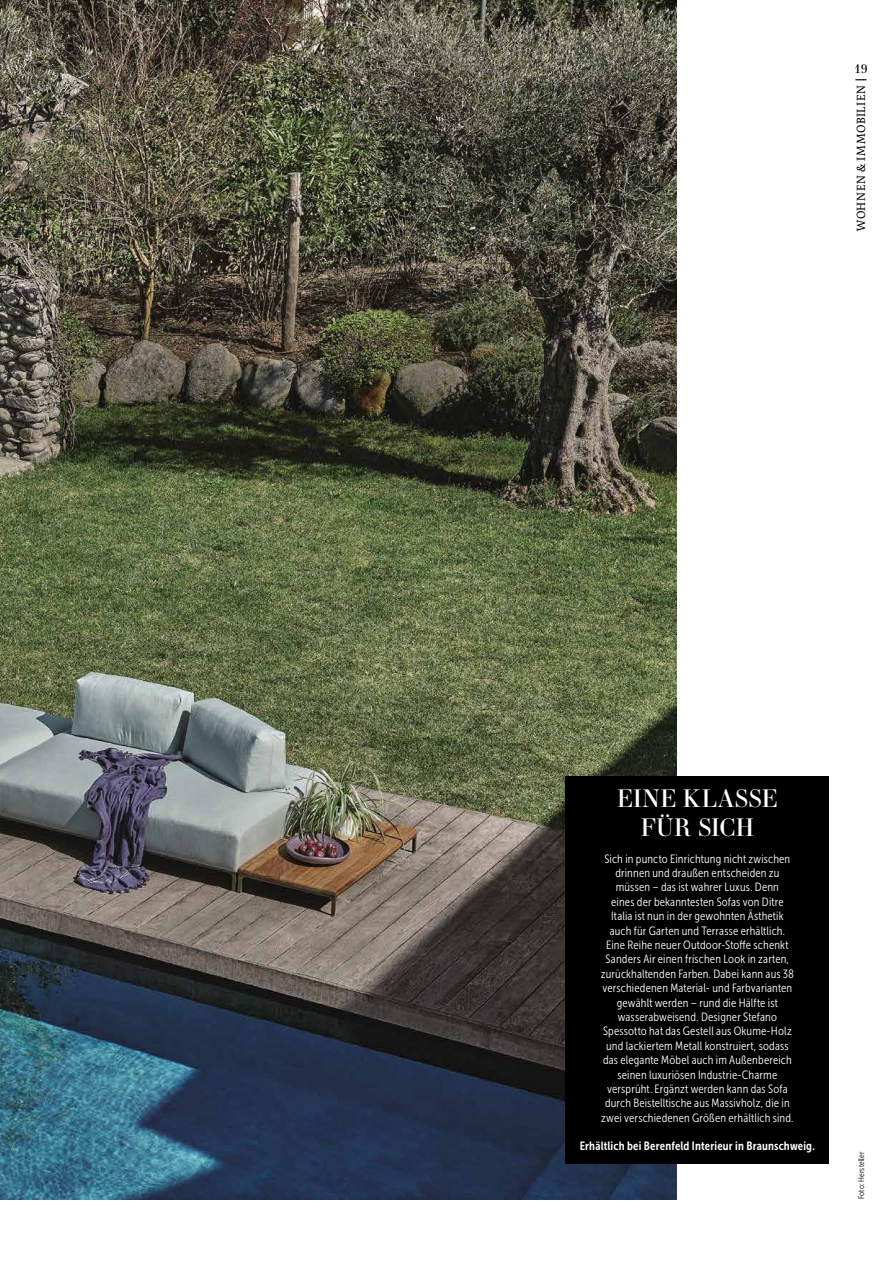
<style>
.page{position:relative;width:893px;height:1263px;background:#fff}
.page>*{position:absolute;margin:0;border:0;box-sizing:border-box;transform-origin:0 0}
.t1{font:24px/28.8px "Essonnes Display";letter-spacing:.015em;color:#fff;text-align:center}
.t2{font:12px/14.4px "Museo Sans Cond 300";letter-spacing:.015em;color:#fff;text-align:center}
.t3{font:12px "Museo Sans Cond 700";letter-spacing:.015em;color:#fff}
.t4{font:12px "Expo Serif Pro";letter-spacing:.05em;color:#000}
.t5{font:12px "Essonnes Text";color:#000}
.t6{font:8.25px "Museo Sans Cond 300";letter-spacing:.02em;color:#000}
.s1{font-weight:700}
</style>
<div class="page">
<img style="left:0;top:0;width:676px;height:1199px">
<div style="left:566px;top:776px;width:263px;height:387px;background:#000"></div>
<p class="t5" style="left:854px;top:60px;width:15px">19</p>
<p class="t4" style="left:854px;top:231px;width:155px;rotate:-90deg">WOHNEN &amp; IMMOBILIEN <span class="s1">|</span></p>
<h1 class="t1" style="left:617px;top:783px;width:162px">EINE KLASSE<br>FÜR SICH</h1>
<p class="t2" style="left:601px;top:851px;width:194px">Sich in puncto Einrichtung nicht zwischen drinnen und draußen entscheiden zu müssen – das ist wahrer Luxus. Denn<br>eines der bekanntesten Sofas von Ditre Italia ist nun in der gewohnten Ästhetik auch für Garten und Terrasse erhältlich.<br>Eine Reihe neuer Outdoor-Stoffe schenkt Sanders Air einen frischen Look in zarten, zurückhaltenden Farben. Dabei kann aus 38 verschiedenen Material- und Farbvarianten gewählt werden – rund die Hälfte ist wasserabweisend. Designer Stefano Spessotto hat das Gestell aus Okume-Holz und lackiertem Metall konstruiert, sodass das elegante Möbel auch im Außenbereich seinen luxuriösen Industrie-Charme versprüht. Ergänzt werden kann das Sofa durch Beistelltische aus Massivholz, die in zwei verschiedenen Größen erhältlich sind.</p>
<p class="t3" style="left:580px;top:1139px;width:237px">Erhältlich bei Berenfeld Interieur in Braunschweig.</p>
<p class="t6" style="left:857px;top:1199px;width:49px;rotate:-90deg">Foto: Hersteller</p>
</div>
